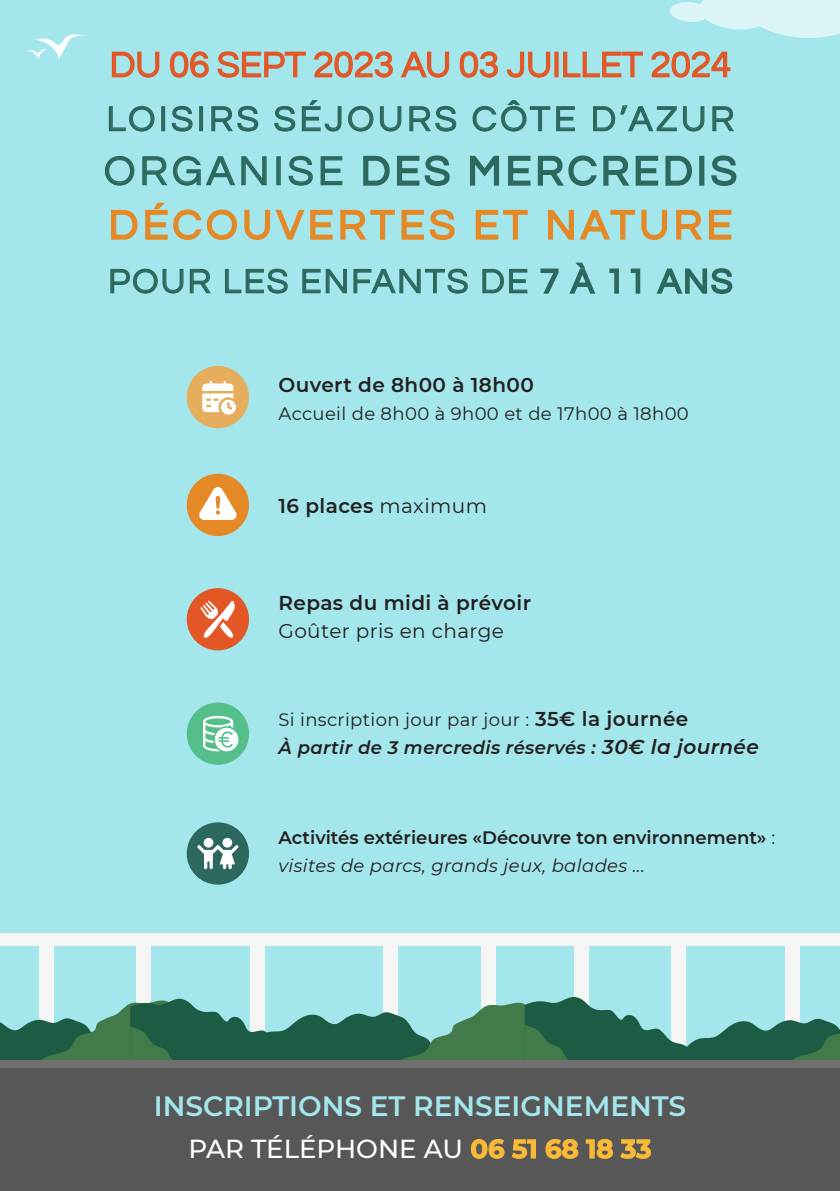
<style>
.page{position:relative;width:840px;height:1191px;background:#fff}
.page>*{position:absolute;margin:0;border:0;box-sizing:border-box;transform-origin:0 0}
.t1{font:42px "Questrial";letter-spacing:.1em;color:#2c685e}
.t2{font:42px "Questrial";letter-spacing:.11em;color:#e58826}
.t3{font:36.6px "Questrial";color:#e35726}
.t4{font:36px "Questrial";letter-spacing:.1em;color:#2c685e}
.t5{font:35px "Questrial";letter-spacing:.06em;color:#2c685e}
.t6{font:600 28px "Montserrat";color:#a3e6eb}
.t7{font:500 26px "Montserrat";color:#fff}
.t8{font:600 20px "Montserrat";letter-spacing:.02em;color:#231f20}
.t9{font:20px "Montserrat";letter-spacing:.02em;color:#231f20}
.t10{font:18px "Montserrat";letter-spacing:.02em;color:#231f20}
.t11{font:600 18px "Montserrat";color:#231f20}
.t12{font:italic 600 18px "Montserrat";letter-spacing:.02em;color:#231f20}
.t13{font:italic 18px "Montserrat";letter-spacing:.02em;color:#231f20}
.s1{font-weight:400}
.s2{font-weight:600;font-size:20px}
.s3{font-size:20px}
.s4{font-weight:700;color:#fbbb37}
</style>
<div class="page">
<div style="left:0;top:0;width:839px;height:1048px;background:#a3e6eb"></div>
<div style="left:0;top:932px;width:839px;height:13px;background:#f5f5f5"></div>
<div style="left:39px;top:936px;width:14px;height:117px;background:#f5f5f5"></div>
<div style="left:137px;top:936px;width:14px;height:116px;background:#f5f5f5"></div>
<div style="left:251px;top:936px;width:14px;height:117px;background:#f5f5f5"></div>
<div style="left:383px;top:939px;width:14px;height:116px;background:#f5f5f5"></div>
<div style="left:481px;top:939px;width:14px;height:116px;background:#f5f5f5"></div>
<div style="left:574px;top:939px;width:14px;height:116px;background:#f5f5f5"></div>
<div style="left:671px;top:938px;width:14px;height:117px;background:#f5f5f5"></div>
<div style="left:785px;top:939px;width:14px;height:116px;background:#f5f5f5"></div>
<svg style="left:0;top:997px;width:839px;height:62px"></svg>
<div style="left:0;top:1062px;width:839px;height:129px;background:#575757"></div>
<div style="left:0;top:1059px;width:839px;height:8px;background:#707070"></div>
<svg style="left:111px;top:51px;width:49px;height:27px"></svg>
<svg style="left:169px;top:51px;width:40px;height:27px"></svg>
<svg style="left:217px;top:51px;width:89px;height:27px"></svg>
<svg style="left:314px;top:51px;width:79px;height:27px"></svg>
<svg style="left:400px;top:51px;width:49px;height:27px"></svg>
<svg style="left:459px;top:51px;width:39px;height:27px"></svg>
<svg style="left:506px;top:51px;width:44px;height:27px"></svg>
<div style="left:554px;top:52px;width:4px;height:25px;border:1px solid #e35726"></div>
<svg style="left:563px;top:51px;width:80px;height:27px"></svg>
<svg style="left:651px;top:0;width:188px;height:78px"></svg>
<svg style="left:108px;top:105px;width:47px;height:27px"></svg>
<div style="left:161px;top:106px;width:4px;height:25px;border:1px solid #2c685e"></div>
<svg style="left:171px;top:105px;width:22px;height:27px"></svg>
<div style="left:199px;top:106px;width:4px;height:25px;border:1px solid #2c685e"></div>
<svg style="left:211px;top:105px;width:48px;height:27px"></svg>
<svg style="left:274px;top:100px;width:128px;height:32px"></svg>
<svg style="left:409px;top:105px;width:47px;height:27px"></svg>
<svg style="left:472px;top:100px;width:103px;height:32px"></svg>
<svg style="left:593px;top:105px;width:111px;height:27px"></svg>
<svg style="left:712px;top:106px;width:22px;height:26px"></svg>
<svg style="left:105px;top:155px;width:30px;height:31px"></svg>
<svg style="left:142px;top:155px;width:125px;height:31px"></svg>
<div style="left:276px;top:156px;width:4px;height:29px;border:1px solid #2c685e"></div>
<svg style="left:288px;top:155px;width:25px;height:31px"></svg>
<svg style="left:320px;top:156px;width:23px;height:30px"></svg>
<svg style="left:363px;top:155px;width:87px;height:31px"></svg>
<svg style="left:470px;top:155px;width:29px;height:31px"></svg>
<svg style="left:508px;top:155px;width:150px;height:31px"></svg>
<svg style="left:665px;top:155px;width:27px;height:31px"></svg>
<div style="left:698px;top:156px;width:6px;height:30px;border:2px solid #2c685e"></div>
<svg style="left:711px;top:155px;width:26px;height:31px"></svg>
<svg style="left:111px;top:202px;width:222px;height:38px"></svg>
<svg style="left:340px;top:209px;width:115px;height:31px"></svg>
<svg style="left:475px;top:209px;width:53px;height:31px"></svg>
<svg style="left:547px;top:209px;width:121px;height:31px"></svg>
<svg style="left:676px;top:209px;width:56px;height:31px"></svg>
<svg style="left:110px;top:268px;width:101px;height:26px"></svg>
<svg style="left:225px;top:268px;width:63px;height:26px"></svg>
<svg style="left:302px;top:268px;width:45px;height:26px"></svg>
<svg style="left:353px;top:268px;width:115px;height:26px"></svg>
<svg style="left:482px;top:268px;width:45px;height:26px"></svg>
<svg style="left:540px;top:268px;width:19px;height:26px"></svg>
<svg style="left:569px;top:262px;width:27px;height:32px"></svg>
<svg style="left:609px;top:268px;width:10px;height:26px"></svg>
<svg style="left:630px;top:268px;width:11px;height:26px"></svg>
<svg style="left:656px;top:268px;width:77px;height:26px"></svg>
<svg style="left:470px;top:1139px;width:34px;height:19px"></svg>
<svg style="left:511px;top:1139px;width:24px;height:19px"></svg>
<svg style="left:545px;top:1139px;width:33px;height:19px"></svg>
<svg style="left:585px;top:1139px;width:27px;height:19px"></svg>
<svg style="left:620px;top:1139px;width:30px;height:19px"></svg>
<div style="left:187px;top:588px;width:62px;height:62px;background:#e35726;border-radius:50%"></div>
<svg style="left:200px;top:600px;width:35px;height:38px"></svg>
<div style="left:187px;top:702px;width:62px;height:63px;background:#54bf8a;border-radius:50%"></div>
<svg style="left:203px;top:716px;width:35px;height:35px"></svg>
<div style="left:187px;top:822px;width:62px;height:62px;background:#2c685e;border-radius:50%"></div>
<div style="left:203px;top:838px;width:10px;height:9px;background:#fff;border-radius:50%"></div>
<svg style="left:197px;top:845px;width:41px;height:24px"></svg>
<div style="left:222px;top:838px;width:10px;height:9px;background:#fff;border-radius:50%"></div>
<div style="left:187px;top:366px;width:62px;height:62px;background:#e6ad5c;border-radius:50%"></div>
<svg style="left:202px;top:381px;width:34px;height:33px"></svg>
<div style="left:187px;top:474px;width:62px;height:62px;background:#e58826;border-radius:50%"></div>
<svg style="left:199px;top:487px;width:38px;height:33px"></svg>
<svg style="left:26px;top:34px;width:61px;height:25px"></svg>
<p class="t3" style="left:109px;top:39px;width:622px">DU 06 SEPT 2023 AU 03 JUILLET 2024</p>
<p class="t4" style="left:106px;top:94px;width:628px">LOISIRS SÉJOURS CÔTE D’AZUR</p>
<p class="t1" style="left:104px;top:141px;width:634px">ORGANISE DES MERCREDIS</p>
<p class="t2" style="left:109px;top:195px;width:624px">DÉCOUVERTES ET NATURE</p>
<p class="t5" style="left:108px;top:257px;width:625px">POUR LES ENFANTS DE 7 À 11 ANS</p>
<p class="t8" style="left:278px;top:371px;width:257px">Ouvert de 8h00 à 18h00</p>
<p class="t10" style="left:278px;top:401px;width:411px">Accueil de 8h00 à 9h00 et de 17h00 à 18h00</p>
<p class="t8" style="left:278px;top:491px;width:210px">16 places <span class="s1">maximum</span></p>
<p class="t8" style="left:278px;top:589px;width:254px">Repas du midi à prévoir</p>
<p class="t9" style="left:278px;top:617px;width:227px">Goûter pris en charge</p>
<p class="t10" style="left:278px;top:707px;width:411px">Si inscription jour par jour : <span class="s2">35€ la journée</span></p>
<p class="t12" style="left:278px;top:735px;width:481px">À partir de 3 mercredis réservés : <span class="s3">30€ la journée</span></p>
<p class="t11" style="left:278px;top:825px;width:498px">Activités extérieures «Découvre ton environnement» <span class="s1">:</span></p>
<p class="t13" style="left:278px;top:853px;width:368px">visites de parcs, grands jeux, balades ...</p>
<p class="t6" style="left:154px;top:1086px;width:533px">INSCRIPTIONS ET RENSEIGNEMENTS</p>
<p class="t7" style="left:188px;top:1130px;width:464px">PAR TÉLÉPHONE AU <span class="s4">06 51 68 18 33</span></p>
</div>
